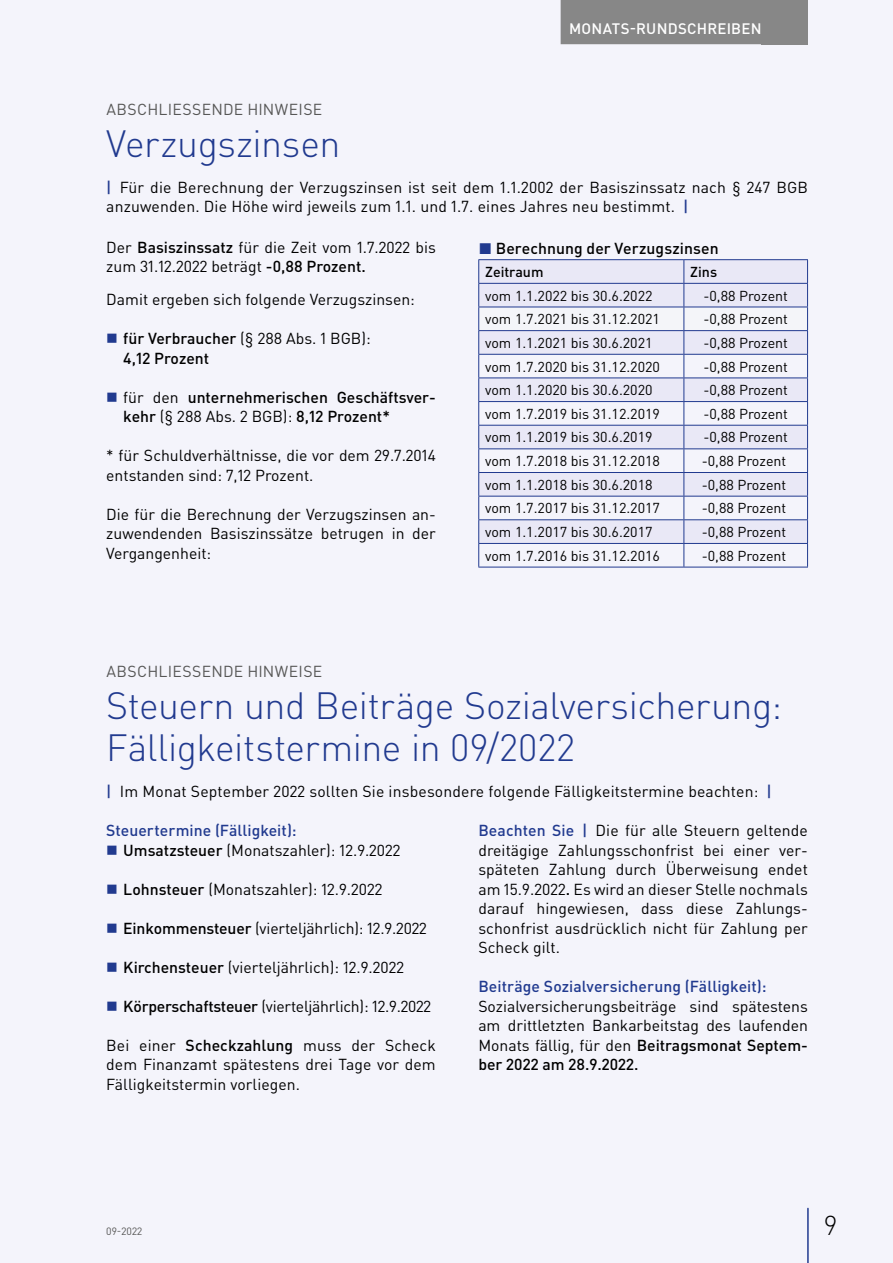
<style>
.page{position:relative;width:893px;height:1263px;background:#f4f4fb}
.page>*{position:absolute;margin:0;border:0;box-sizing:border-box;transform-origin:0 0}
.t1{font:300 37.5px/42px "DIN Pro";letter-spacing:-.01em;color:#213a8f}
.t2{font:300 27px "DIN Pro";color:#000}
.t3{font:15.75px/19.5px "DIN Pro";color:#000;text-align:justify}
.t4{font:500 15.75px/19.5px "DIN Pro";color:#000}
.t5{font:500 15.75px/19.5px "DIN Pro";letter-spacing:.005em;color:#213a8f}
.t6{font:15.75px "DIN Pro";letter-spacing:.015em;color:#575756}
.t7{font:500 15px "DIN Pro";letter-spacing:.015em;color:#fff}
.t8{font:14.25px "DIN Pro";color:#000}
.t9{font:500 14.25px "DIN Pro";color:#000}
.t10{font:10.5px "DIN Pro";color:#575756}
.s1{font-weight:500;color:#213a8f}
.s2{font-weight:500}
.s3{font-weight:400}
.s4{color:#213a8f}
.s5{color:#000}
.s6{font-weight:400;color:#000}
</style>
<div class="page">
<div style="left:762px;top:0;width:46px;height:44px;background:#878787"></div>
<div style="left:561px;top:0;width:209px;height:44px;background:#878787"></div>
<hr style="left:807px;top:1208px;width:2px;height:55px;background:#213a8f">
<hr style="left:478px;top:259px;width:206px;height:1px;background:#213a8f">
<hr style="left:684px;top:259px;width:124px;height:1px;background:#213a8f">
<svg style="left:478px;top:260px;width:330px;height:307px"></svg>
<hr style="left:478px;top:567px;width:206px;height:1px;background:#213a8f">
<hr style="left:684px;top:567px;width:124px;height:1px;background:#213a8f">
<p class="t7" style="left:569px;top:18px;width:194px">MONATS-RUNDSCHREIBEN</p>
<p class="t6" style="left:106px;top:98px;width:217px">ABSCHLIESSENDE HINWEISE</p>
<h1 class="t1" style="left:106px;top:121px;width:236px">Verzugszinsen</h1>
<p class="t3" style="left:106px;top:177px;width:703px"><span class="s1">|</span> Für die Berechnung der Verzugszinsen ist seit dem 1.1.2002 der Basiszinssatz nach § 247 BGB anzuwenden. Die Höhe wird jeweils zum 1.1. und 1.7. eines Jahres neu bestimmt. <span class="s1">|</span></p>
<p class="t3" style="left:106px;top:237px;width:331px">Der <span class="s2">Basiszinssatz</span> für die Zeit vom 1.7.2022 bis zum 31.12.2022 beträgt <span class="s2">-0,88 Prozent.</span></p>
<p class="t3" style="left:106px;top:289px;width:310px">Damit ergeben sich folgende Verzugszinsen:</p>
<p class="t4" style="left:123px;top:328px;width:249px">für Verbraucher <span class="s3">(§ 288 Abs. 1 BGB):<br></span>4,12 Prozent</p>
<p class="t4" style="left:123px;top:387px;width:314px"><span class="s3">für den</span> unternehmerischen Geschäftsver&shy;kehr <span class="s3">(§ 288 Abs. 2 BGB):</span> 8,12 Prozent*</p>
<p class="t3" style="left:106px;top:445px;width:331px">* für Schuldverhältnisse, die vor dem 29.7.2014 entstanden sind: 7,12 Prozent.</p>
<p class="t3" style="left:106px;top:504px;width:331px">Die für die Berechnung der Verzugszinsen an&shy;zuwendenden Basiszinssätze betrugen in der Vergangenheit:</p>
<p class="t4" style="left:479px;top:238px;width:241px"><span class="s4">◼</span> Berechnung der Verzugszinsen</p>
<p class="t9" style="left:485px;top:262px;width:60px">Zeitraum</p>
<p class="t9" style="left:690px;top:262px;width:28px">Zins</p>
<p class="t8" style="left:485px;top:286px;width:169px">vom 1.1.2022 bis 30.6.2022</p>
<p class="t8" style="left:703px;top:286px;width:86px">-0,88 Prozent</p>
<p class="t8" style="left:485px;top:309px;width:176px">vom 1.7.2021 bis 31.12.2021</p>
<p class="t8" style="left:703px;top:309px;width:86px">-0,88 Prozent</p>
<p class="t8" style="left:485px;top:333px;width:169px">vom 1.1.2021 bis 30.6.2021</p>
<p class="t8" style="left:703px;top:333px;width:86px">-0,88 Prozent</p>
<p class="t8" style="left:485px;top:357px;width:176px">vom 1.7.2020 bis 31.12.2020</p>
<p class="t8" style="left:703px;top:357px;width:86px">-0,88 Prozent</p>
<p class="t8" style="left:485px;top:380px;width:169px">vom 1.1.2020 bis 30.6.2020</p>
<p class="t8" style="left:703px;top:380px;width:86px">-0,88 Prozent</p>
<p class="t8" style="left:485px;top:404px;width:176px">vom 1.7.2019 bis 31.12.2019</p>
<p class="t8" style="left:703px;top:404px;width:86px">-0,88 Prozent</p>
<p class="t8" style="left:485px;top:428px;width:169px">vom 1.1.2019 bis 30.6.2019</p>
<p class="t8" style="left:703px;top:428px;width:86px">-0,88 Prozent</p>
<p class="t8" style="left:485px;top:451px;width:176px">vom 1.7.2018 bis 31.12.2018</p>
<p class="t8" style="left:702px;top:451px;width:86px">-0,88 Prozent</p>
<p class="t8" style="left:485px;top:475px;width:169px">vom 1.1.2018 bis 30.6.2018</p>
<p class="t8" style="left:702px;top:475px;width:86px">-0,88 Prozent</p>
<p class="t8" style="left:485px;top:499px;width:176px">vom 1.7.2017 bis 31.12.2017</p>
<p class="t8" style="left:702px;top:499px;width:86px">-0,88 Prozent</p>
<p class="t8" style="left:485px;top:522px;width:169px">vom 1.1.2017 bis 30.6.2017</p>
<p class="t8" style="left:702px;top:522px;width:86px">-0,88 Prozent</p>
<p class="t8" style="left:485px;top:546px;width:176px">vom 1.7.2016 bis 31.12.2016</p>
<p class="t8" style="left:702px;top:546px;width:86px">-0,88 Prozent</p>
<p class="t6" style="left:106px;top:661px;width:217px">ABSCHLIESSENDE HINWEISE</p>
<h1 class="t1" style="left:106px;top:683px;width:677px">Steuern und Beiträge Sozialversicherung:<br>Fälligkeitstermine in 09/2022</h1>
<p class="t3" style="left:106px;top:781px;width:667px"><span class="s1">|</span> Im Monat September 2022 sollten Sie insbesondere folgende Fälligkeitstermine beachten: <span class="s1">|</span></p>
<p class="t5" style="left:123px;top:820px;width:279px;text-indent:-17px">Steuertermine (Fälligkeit):<br><span class="s5">Umsatzsteuer</span> <span class="s6">(Monatszahler): 12.9.2022</span></p>
<p class="t3" style="left:123px;top:879px;width:261px"><span class="s2">Lohnsteuer</span> (Monatszahler): 12.9.2022</p>
<p class="t3" style="left:123px;top:918px;width:305px"><span class="s2">Einkommensteuer</span> (vierteljährlich): 12.9.2022</p>
<p class="t3" style="left:123px;top:957px;width:282px"><span class="s2">Kirchensteuer</span> (vierteljährlich): 12.9.2022</p>
<p class="t3" style="left:123px;top:996px;width:309px"><span class="s2">Körperschaftsteuer</span> (vierteljährlich): 12.9.2022</p>
<p class="t3" style="left:106px;top:1035px;width:331px">Bei einer <span class="s2">Scheckzahlung</span> muss der Scheck dem Finanzamt spätestens drei Tage vor dem Fälligkeitstermin vorliegen.</p>
<p class="t3" style="left:478px;top:820px;width:331px"><span class="s1">Beachten Sie |</span> Die für alle Steuern geltende dreitägige Zahlungsschonfrist bei einer ver&shy;späteten Zahlung durch Überweisung endet am 15.9.2022<span class="s2">.</span> Es wird an dieser Stelle nochmals darauf hingewiesen, dass diese Zahlungs&shy;schonfrist ausdrücklich nicht für Zahlung per Scheck gilt.</p>
<p class="t5" style="left:478px;top:976px;width:290px">Beiträge Sozialversicherung (Fälligkeit):</p>
<p class="t3" style="left:478px;top:996px;width:331px">Sozialversicherungsbeiträge sind spätestens am drittletzten Bankarbeitstag des laufenden Monats fällig, für den <span class="s2">Beitragsmonat Septem&shy;ber 2022 am 28.9.2022.</span></p>
<p class="t10" style="left:106px;top:1224px;width:37px">09-2022</p>
<h2 class="t2" style="left:824px;top:1207px;width:14px">9</h2>
</div>
